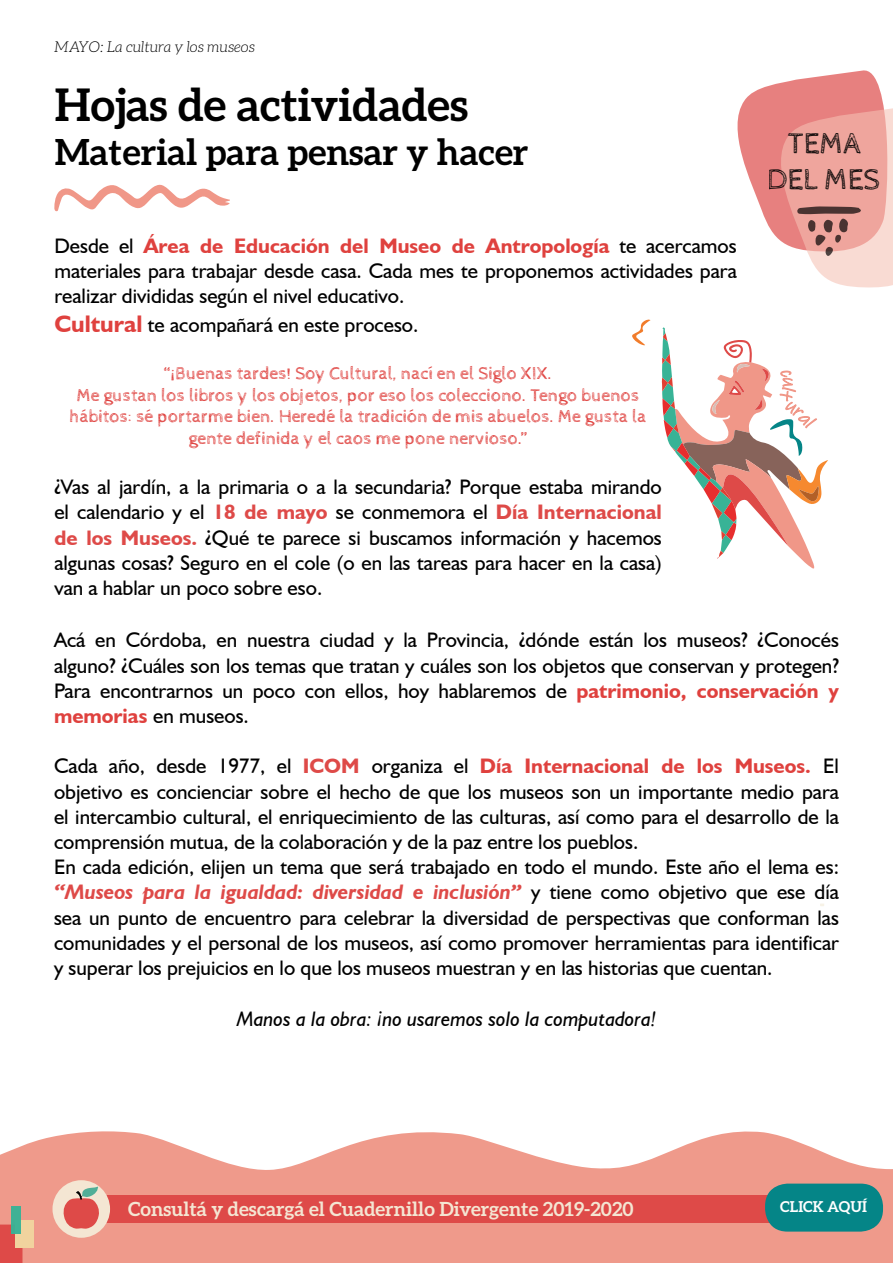
<style>
.page{position:relative;width:893px;height:1263px;background:#fff}
.page>*{position:absolute;margin:0;border:0;box-sizing:border-box;transform-origin:0 0}
.t1{font:700 45px "Aleo";color:#000}
.t2{font:700 36px "Aleo";color:#000}
.t3{font:30px/36px "Cabin Sketch";color:#000;text-align:center}
.t4{font:21px/25.2px "Humanist 521 BT";color:#000;text-align:justify}
.t5{font:italic 21px "Humanist 521 BT";color:#000}
.t6{font:700 19.5px "Aleo";color:#f4e6d3}
.t7{font:18px/21.6px "Cabin Sketch";color:#df413e;text-align:center}
.t8{font:italic 300 15px "Aleo";color:#000}
.t9{font:700 15px "Aleo";color:#fff}
.s1{font-weight:700;color:#df413e}
.s2{font-weight:700;font-size:24px;color:#df413e}
.s3{font-weight:700;color:#de4a48}
.s4{font-weight:700;font-style:italic;color:#de4a48}
</style>
<div class="page">
<svg style="left:0;top:1131px;width:893px;height:132px;fill:#ef9a8b"></svg>
<div style="left:99px;top:1196px;width:682px;height:27px;background:#de4a48"></div>
<div style="left:52px;top:1180px;width:58px;height:58px;background:#f4e6d3;border-radius:50%"></div>
<svg style="left:63px;top:1187px;width:36px;height:42px"></svg>
<div style="left:16px;top:1220px;width:18px;height:27px;background:#f1d39e"></div>
<div style="left:11px;top:1207px;width:10px;height:27px;background:#3fb195"></div>
<svg style="left:54px;top:184px;width:176px;height:27px"></svg>
<svg style="left:662px;top:327px;width:166px;height:242px"></svg>
<svg style="left:632px;top:319px;width:18px;height:26px"></svg>
<div style="left:765px;top:1183px;width:118px;height:48px;background:#058587;border-radius:22px"></div>
<svg style="left:737px;top:70px;width:156px;height:218px"></svg>
<p class="t8" style="left:54px;top:39px;width:202px">MAYO: La cultura y los museos</p>
<p class="t1" style="left:55px;top:79px;width:415px">Hojas de actividades</p>
<p class="t2" style="left:55px;top:131px;width:475px">Material para pensar y hacer</p>
<p class="t4" style="left:54px;top:233px;width:684px">Desde el <span class="s1">Área de Educación del Museo de Antropología</span> te acercamos materiales para trabajar desde casa. Cada mes te proponemos actividades para realizar divididas según el nivel educativo.</p>
<p class="t4" style="left:54px;top:312px;width:366px"><span class="s2">Cultural</span> te acompañará en este proceso.</p>
<p class="t7" style="left:164px;top:363px;width:390px">“¡Buenas tardes! Soy Cultural, nací en el Siglo XIX.</p>
<p class="t7" style="left:70px;top:384px;width:578px">Me gustan los libros y los objetos, por eso los colecciono. Tengo buenos hábitos: sé portarme bien. Heredé la tradición de mis abuelos. Me gusta la gente definida y el caos me pone nervioso.”</p>
<p class="t4" style="left:54px;top:474px;width:609px">¿Vas al jardín, a la primaria o a la secundaria? Porque estaba mirando el calendario y el <span class="s3">18 de mayo</span> se conmemora el <span class="s3">Día Internacional de los Museos.</span> ¿Qué te parece si buscamos información y hacemos algunas cosas? Seguro en el cole (o en las tareas para hacer en la casa) van a hablar un poco sobre eso.</p>
<h3 class="t3" style="left:768px;top:126px;width:114px">TEMA<br>DEL MES</h3>
<p class="t4" style="left:54px;top:627px;width:786px">Acá en Córdoba, en nuestra ciudad y la Provincia, ¿dónde están los museos? ¿Conocés alguno? ¿Cuáles son los temas que tratan y cuáles son los objetos que conservan y protegen?<br>Para encontrarnos un poco con ellos, hoy hablaremos de <span class="s1">patrimonio, conservación y memorias</span> en museos.</p>
<p class="t4" style="left:54px;top:753px;width:786px">Cada año, desde 1977, el <span class="s3">ICOM</span> organiza el <span class="s1">Día Internacional de los Museos.</span> El objetivo es concienciar sobre el hecho de que los museos son un importante medio para el intercambio cultural, el enriquecimiento de las culturas, así como para el desarrollo de la comprensión mutua, de la colaboración y de la paz entre los pueblos.</p>
<p class="t4" style="left:54px;top:854px;width:786px">En cada edición, elijen un tema que será trabajado en todo el mundo. Este año el lema es: <span class="s4">“Museos para la igualdad: diversidad e inclusión”</span> y tiene como objetivo que ese día sea un punto de encuentro para celebrar la diversidad de perspectivas que conforman las comunidades y el personal de los museos, así como promover herramientas para identificar y superar los prejuicios en lo que los museos muestran y en las historias que cuentan.</p>
<p class="t5" style="left:237px;top:1005px;width:421px">Manos a la obra: ¡no usaremos solo la computadora!</p>
<p class="t6" style="left:128px;top:1197px;width:507px">Consultá y descargá el Cuadernillo Divergente 2019-2020</p>
<p class="t9" style="left:780px;top:1198px;width:89px">CLICK AQUÍ</p>
</div>
